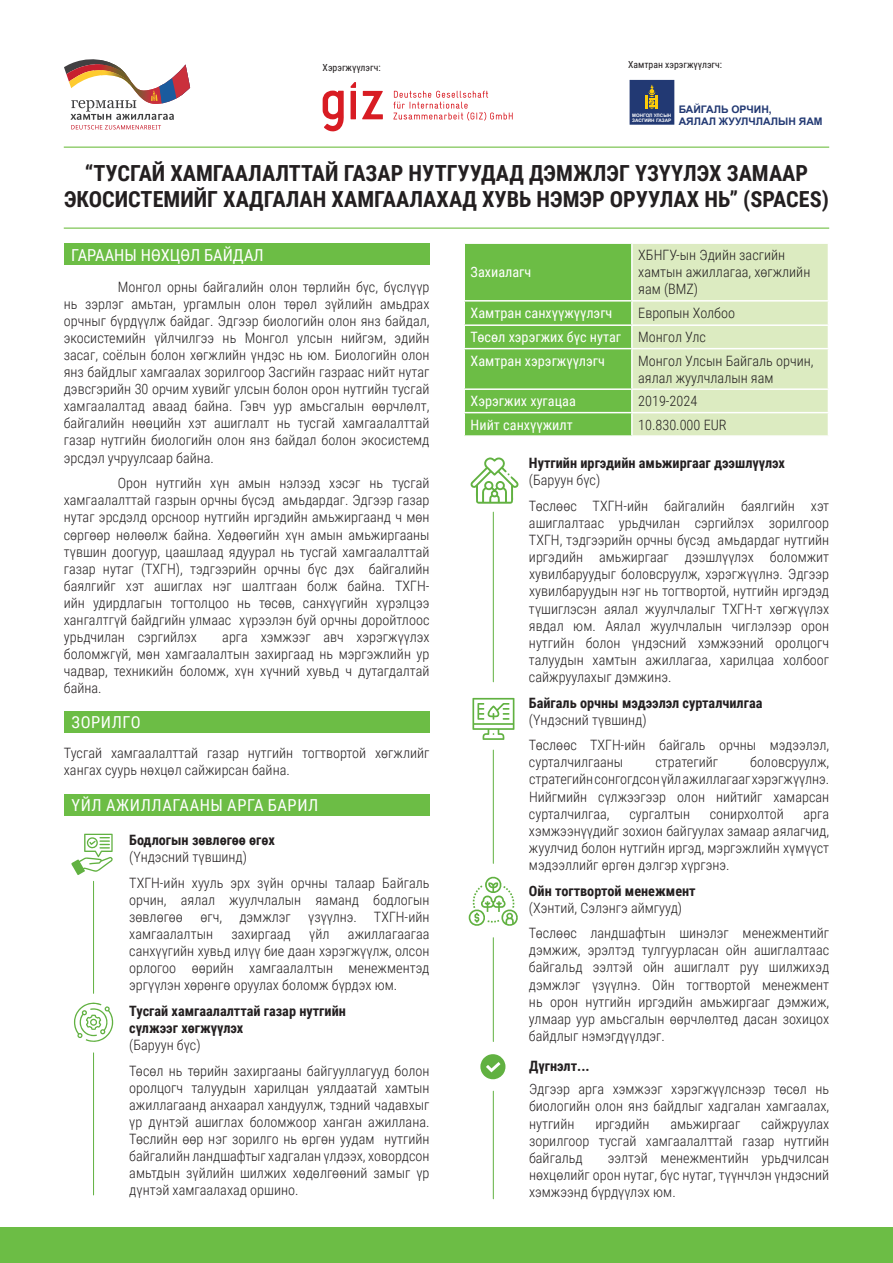
<style>
.page{position:relative;width:893px;height:1263px;background:#fff}
.page>*{position:absolute;margin:0;border:0;box-sizing:border-box;transform-origin:0 0}
.t1{font:700 22.2px/26.7px "Roboto Condensed";color:#231f20;text-align:center}
.t2{font:16.5px "Roboto Condensed";letter-spacing:.035em;color:#fff}
.t3{font:16.5px "Roboto Condensed";color:#fff}
.t4{font:300 14.25px/17.1px "Roboto Condensed";color:#231f20;text-align:justify}
.t5{font:700 14.25px/17.1px "Roboto Condensed";color:#231f20}
.t6{font:14.25px/23.9px "Roboto Condensed";color:#fff}
.t7{font:700 10.5px/11.6px "Arial";color:#223973}
.t8{font:9.75px "Roboto Condensed";color:#231f20}
.t9{font:700 4.65px/5.2px "Arial";color:#fff}
.s1{font-weight:300;color:#231f20}
</style>
<div class="page">
<hr style="left:64px;top:228px;width:765px;height:1px;background:#71bf44">
<hr style="left:64px;top:147px;width:765px;height:1px;background:#71bf44">
<div style="left:0;top:1227px;width:893px;height:36px;background:#6cbd45"></div>
<svg style="left:464px;top:243px;width:364px;height:192px;background:#acd78e"></svg>
<div style="left:64px;top:244px;width:365px;height:21px;background:#6cbd45"></div>
<div style="left:64px;top:711px;width:365px;height:21px;background:#6cbd45"></div>
<div style="left:64px;top:794px;width:365px;height:22px;background:#6cbd45"></div>
<svg style="left:64px;top:59px;width:126px;height:70px"></svg>
<svg style="left:323px;top:91px;width:21px;height:41px"></svg>
<svg style="left:362px;top:91px;width:21px;height:28px"></svg>
<svg style="left:351px;top:82px;width:5px;height:37px"></svg>
<svg style="left:393px;top:91px;width:120px;height:30px"></svg>
<hr style="left:93px;top:881px;width:1px;height:112px;background:#61b141">
<hr style="left:493px;top:512px;width:1px;height:170px;background:#61b141">
<hr style="left:93px;top:1053px;width:1px;height:142px;background:#61b141">
<hr style="left:493px;top:750px;width:1px;height:113px;background:#61b141">
<hr style="left:493px;top:938px;width:1px;height:103px;background:#61b141">
<hr style="left:493px;top:1091px;width:1px;height:108px;background:#61b141">
<svg style="left:71px;top:834px;width:42px;height:41px"></svg>
<svg style="left:74px;top:1002px;width:39px;height:40px"></svg>
<svg style="left:471px;top:457px;width:47px;height:47px"></svg>
<svg style="left:472px;top:698px;width:42px;height:42px"></svg>
<svg style="left:629px;top:80px;width:45px;height:45px;background:#38486c"></svg>
<svg style="left:469px;top:876px;width:49px;height:50px"></svg>
<svg style="left:480px;top:1054px;width:25px;height:25px"></svg>
<p class="t8" style="left:323px;top:61px;width:60px">Хэрэгжүүлэгч:</p>
<p class="t8" style="left:628px;top:58px;width:96px">Хамтран хэрэгжүүлэгч:</p>
<p class="t7" style="left:679px;top:104px;width:145px">БАЙГАЛЬ ОРЧИН,<br>АЯЛАЛ ЖУУЛЧЛАЛЫН ЯАМ</p>
<p class="t9" style="left:632px;top:113px;width:41px">МОНГОЛ УЛСЫН<br>ЗАСГИЙН ГАЗАР</p>
<h1 class="t1" style="left:64px;top:158px;width:766px">“ТУСГАЙ ХАМГААЛАЛТТАЙ ГАЗАР НУТГУУДАД ДЭМЖЛЭГ ҮЗҮҮЛЭХ ЗАМААР<br>ЭКОСИСТЕМИЙГ ХАДГАЛАН ХАМГААЛАХАД ХУВЬ НЭМЭР ОРУУЛАХ НЬ” (SPACES)</h1>
<p class="t3" style="left:71px;top:243px;width:194px">ГАРААНЫ НӨХЦӨЛ БАЙДАЛ</p>
<p class="t4" style="left:64px;top:277px;width:367px;text-indent:54px">Монгол орны байгалийн олон төрлийн бүс, бүслүүр нь зэрлэг амьтан, ургамлын олон төрөл зүйлийн амьдрах орчныг бүрдүүлж байдаг. Эдгээр биологийн олон янз байдал, экосистемийн үйлчилгээ нь Монгол улсын нийгэм, эдийн засаг, соёлын болон хөгжлийн үндэс нь юм. Биологийн олон янз байдлыг хамгаалах зорилгоор Засгийн газраас нийт нутаг дэвсгэрийн 30 орчим хувийг улсын болон орон нутгийн тусгай хамгаалалтад аваад байна. Гэвч уур амьсгалын өөрчлөлт, байгалийн нөөцийн хэт ашиглалт нь тусгай хамгаалалттай газар нутгийн биологийн олон янз байдал болон экосистемд эрсдэл учруулсаар байна.</p>
<p class="t4" style="left:64px;top:474px;width:367px;text-indent:54px">Орон нутгийн хүн амын нэлээд хэсэг нь тусгай хамгаалалттай газрын орчны бүсэд амьдардаг. Эдгээр газар нутаг эрсдэлд орсноор нутгийн иргэдийн амьжиргаанд ч мөн сөргөөр нөлөөлж байна. Хөдөөгийн хүн амын амьжиргааны түвшин доогуур, цаашлаад ядуурал нь тусгай хамгаалалттай газар нутаг (ТХГН), тэдгээрийн орчны бүс дэх байгалийн баялгийг хэт ашиглах нэг шалтгаан болж байна. ТХГН&shy;ийн удирдлагын тогтолцоо нь төсөв, санхүүгийн хүрэлцээ хангалтгүй байдгийн улмаас хүрээлэн буй орчны доройтлоос урьдчилан сэргийлэх</p>
<p class="t4" style="left:64px;top:628px;width:367px;text-indent:159px">арга хэмжээг авч хэрэгжүүлэх боломжгүй, мөн хамгаалалтын захиргаад нь мэргэжлийн ур чадвар, техникийн боломж, хүн хүчний хувьд ч дутагдалтай байна.</p>
<p class="t2" style="left:72px;top:710px;width:71px">ЗОРИЛГО</p>
<p class="t4" style="left:64px;top:744px;width:367px">Тусгай хамгаалалттай газар нутгийн тогтвортой хөгжлийг хангах суурь нөхцөл сайжирсан байна.</p>
<p class="t2" style="left:72px;top:794px;width:248px">ҮЙЛ АЖИЛЛАГААНЫ АРГА БАРИЛ</p>
<p class="t5" style="left:129px;top:831px;width:147px">Бодлогын зөвлөгөө өгөх</p>
<p class="t4" style="left:129px;top:843px;width:302px;line-height:25.7px">(Үндэсний түвшинд)<br>ТХГН-ийн хууль эрх зүйн орчны талаар Байгаль</p>
<p class="t4" style="left:129px;top:890px;width:302px">орчин, аялал жуулчлалын яаманд бодлогын зөвлөгөө өгч, дэмжлэг үзүүлнэ. ТХГН-ийн хамгаалалтын</p>
<p class="t4" style="left:232px;top:925px;width:61px">захиргаад</p>
<p class="t4" style="left:309px;top:925px;width:22px">үйл</p>
<p class="t4" style="left:129px;top:925px;width:302px;text-indent:219px">ажиллагаагаа санхүүгийн хувьд илүү бие даан хэрэгжүүлж, олсон орлогоо өөрийн хамгаалалтын менежментэд эргүүлэн хөрөнгө оруулах боломж бүрдэх юм.</p>
<p class="t5" style="left:129px;top:1002px;width:218px">Тусгай хамгаалалттай газар нутгийн сүлжээг хөгжүүлэх</p>
<p class="t4" style="left:129px;top:1031px;width:302px;line-height:25.7px">(Баруун бүс)<br>Төсөл нь төрийн захиргааны байгууллагууд болон</p>
<p class="t4" style="left:129px;top:1078px;width:302px">оролцогч талуудын харилцан уялдаатай хамтын ажиллагаанд анхаарал хандуулж, тэдний чадавхыг үр дүнтэй ашиглах боломжоор ханган ажиллана.<br>Төслийн өөр нэг зорилго нь өргөн уудам нутгийн байгалийн ландшафтыг хадгалан үлдээх, ховордсон амьтдын зүйлийн шилжих хөдөлгөөний замыг үр дүнтэй хамгаалахад оршино.</p>
<p class="t6" style="left:471px;top:260px;width:62px">Захиалагч</p>
<p class="t4" style="left:638px;top:246px;width:174px;text-align:left">ХБНГУ-ын Эдийн засгийн хамтын ажиллагаа, хөгжлийн яам (BMZ)</p>
<p class="t6" style="left:471px;top:300px;width:266px;text-indent:168px"><span class="s1">Европын Холбоо<br></span>Төсөл хэрэгжих бүс нутаг <span class="s1">Монгол Улс<br></span>Хамтран хэрэгжүүлэгч</p>
<p class="t6" style="left:471px;top:300px;width:143px">Хамтран санхүүжүүлэгч</p>
<p class="t4" style="left:638px;top:352px;width:177px">Монгол Улсын Байгаль орчин, аялал жуулчлалын яам</p>
<p class="t6" style="left:471px;top:389px;width:107px">Хэрэгжих хугацаа</p>
<p class="t4" style="left:638px;top:392px;width:61px">2019-2024</p>
<p class="t6" style="left:471px;top:412px;width:104px">Нийт санхүүжилт</p>
<p class="t4" style="left:638px;top:416px;width:90px">10.830.000 EUR</p>
<p class="t5" style="left:529px;top:454px;width:258px">Нутгийн иргэдийн амьжиргааг дээшлүүлэх</p>
<p class="t4" style="left:529px;top:467px;width:302px;line-height:25.7px">(Баруун бүс)<br>Төслөөс ТХГН-ийн байгалийн баялгийн хэт</p>
<p class="t4" style="left:529px;top:514px;width:302px">ашиглалтаас урьдчилан сэргийлэх зорилгоор ТХГН, тэдгээрийн орчны бүсэд амьдардаг нутгийн иргэдийн амьжиргааг дээшлүүлэх боломжит хувилбаруудыг боловсруулж, хэрэгжүүлнэ. Эдгээр хувилбаруудын нэг нь тогтвортой, нутгийн иргэдэд түшиглэсэн аялал жуулчлалыг ТХГН-т хөгжүүлэх явдал юм. Аялал жуулчлалын чиглэлээр орон нутгийн болон үндэсний хэмжээний оролцогч талуудын хамтын ажиллагаа, харилцаа холбоог сайжруулахыг дэмжинэ.</p>
<p class="t5" style="left:529px;top:693px;width:235px">Байгаль орчны мэдээлэл сурталчилгаа</p>
<p class="t4" style="left:529px;top:706px;width:302px;line-height:25.7px">(Үндэсний түвшинд)<br>Төслөөс ТХГН-ийн байгаль орчны мэдээлэл,</p>
<p class="t4" style="left:529px;top:753px;width:96px">сурталчилгааны</p>
<p class="t4" style="left:655px;top:753px;width:64px">стратегийг</p>
<p class="t4" style="left:529px;top:753px;width:302px;text-indent:221px">боловсруулж, стратегийнсонгогдсонүйлажиллагаагхэрэгжүүлнэ.<br>Нийгмийн сүлжээгээр олон нийтийг хамарсан сурталчилгаа,</p>
<p class="t4" style="left:629px;top:804px;width:62px">сургалтын</p>
<p class="t4" style="left:710px;top:804px;width:76px">сонирхолтой</p>
<p class="t4" style="left:529px;top:804px;width:302px;text-indent:275px">арга хэмжээнүүдийг зохион байгуулах замаар аялагчид, жуулчид болон нутгийн иргэд, мэргэжлийн хүмүүст мэдээллийг өргөн дэлгэр хүргэнэ.</p>
<p class="t5" style="left:529px;top:881px;width:168px">Ойн тогтвортой менежмент</p>
<p class="t4" style="left:529px;top:894px;width:302px;line-height:25.7px">(Хэнтий, Сэлэнгэ аймгууд)<br>Төслөөс ландшафтын шинэлэг менежментийг</p>
<p class="t4" style="left:529px;top:941px;width:302px">дэмжиж, эрэлтэд тулгуурласан ойн ашиглалтаас байгальд ээлтэй ойн ашиглалт руу шилжихэд дэмжлэг үзүүлнэ. Ойн тогтвортой менежмент нь орон нутгийн иргэдийн амьжиргааг дэмжиж, улмаар уур амьсгалын өөрчлөлтөд дасан зохицох байдлыг нэмэгдүүлдэг.</p>
<p class="t5" style="left:529px;top:1057px;width:62px">Дүгнэлт...</p>
<p class="t4" style="left:529px;top:1080px;width:302px">Эдгээр арга хэмжээг хэрэгжүүлснээр төсөл нь биологийн олон янз байдлыг хадгалан хамгаалах, нутгийн</p>
<p class="t4" style="left:529px;top:1114px;width:302px;text-indent:232px">сайжруулах зорилгоор тусгай хамгаалалттай газар нутгийн байгальд</p>
<p class="t4" style="left:595px;top:1114px;width:56px">иргэдийн</p>
<p class="t4" style="left:670px;top:1114px;width:71px">амьжиргааг</p>
<p class="t4" style="left:529px;top:1149px;width:302px;text-indent:79px">ээлтэй менежментийн урьдчилсан нөхцөлийг орон нутаг, бүс нутаг, түүнчлэн үндэсний хэмжээнд бүрдүүлэх юм.</p>
</div>
